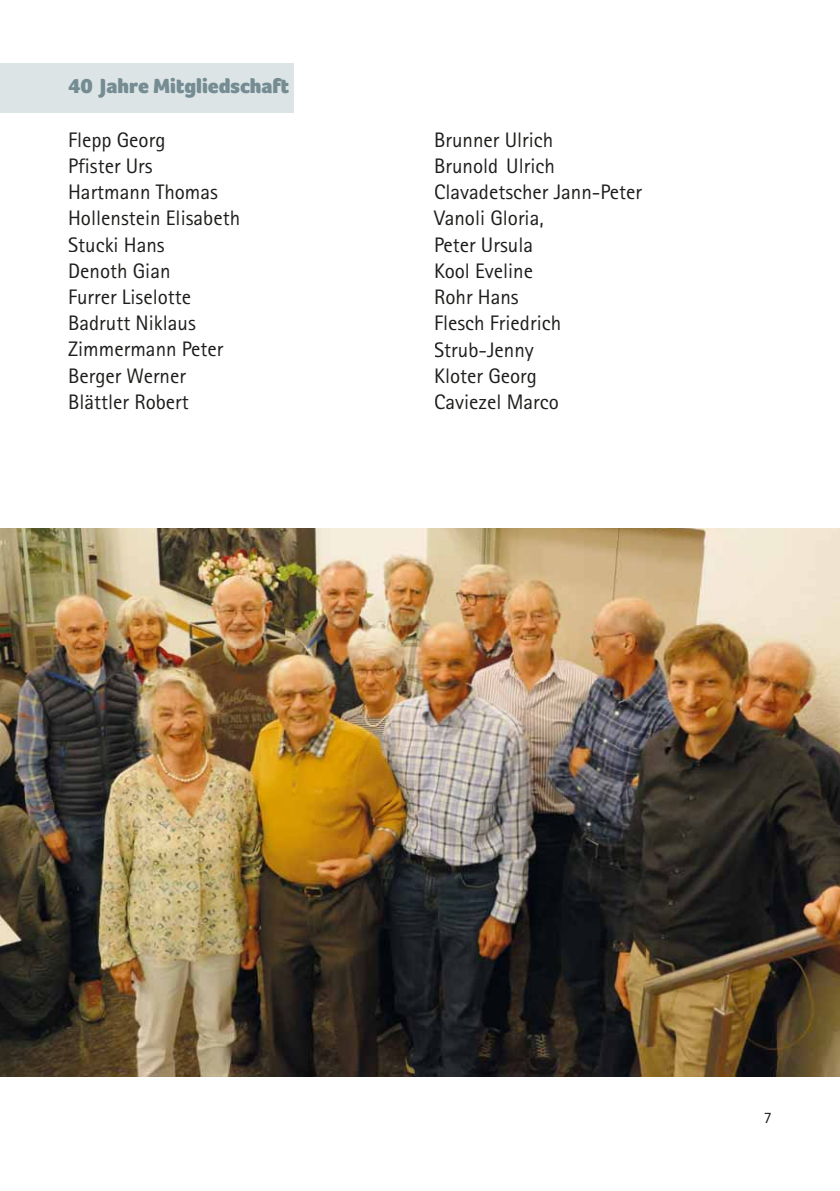
<style>
.page{position:relative;width:840px;height:1191px;background:#fff}
.page>*{position:absolute;margin:0;border:0;box-sizing:border-box;transform-origin:0 0}
.t1{font:21px/26.2px "Rotis Sans Serif";color:#1d1d1b}
.t2{font:900 21px "Foco";color:#748c92}
.t3{font:16px "Rotis Sans Serif";color:#1d1d1b}
</style>
<div class="page">
<div style="left:0;top:63px;width:293px;height:50px;background:#dce4e6"></div>
<img style="left:0;top:528px;width:839px;height:548px">
<p class="t2" style="left:68px;top:78px;width:222px">40 Jahre Mitgliedschaft</p>
<p class="t1" style="left:68px;top:129px;width:173px">Flepp Georg<br>Pfister Urs<br>Hartmann Thomas<br>Hollenstein Elisabeth<br>Stucki Hans<br>Denoth Gian<br>Furrer Liselotte<br>Badrutt Niklaus<br>Zimmermann Peter<br>Berger Werner<br>Blättler Robert</p>
<p class="t1" style="left:434px;top:129px;width:209px">Brunner Ulrich<br>Brunold Ulrich<br>Clavadetscher Jann-Peter<br>Vanoli Gloria,<br>Peter Ursula<br>Kool Eveline<br>Rohr Hans<br>Flesch Friedrich<br>Strub-Jenny<br>Kloter Georg<br>Caviezel Marco</p>
<p class="t3" style="left:763px;top:1111px;width:9px">7</p>
</div>
